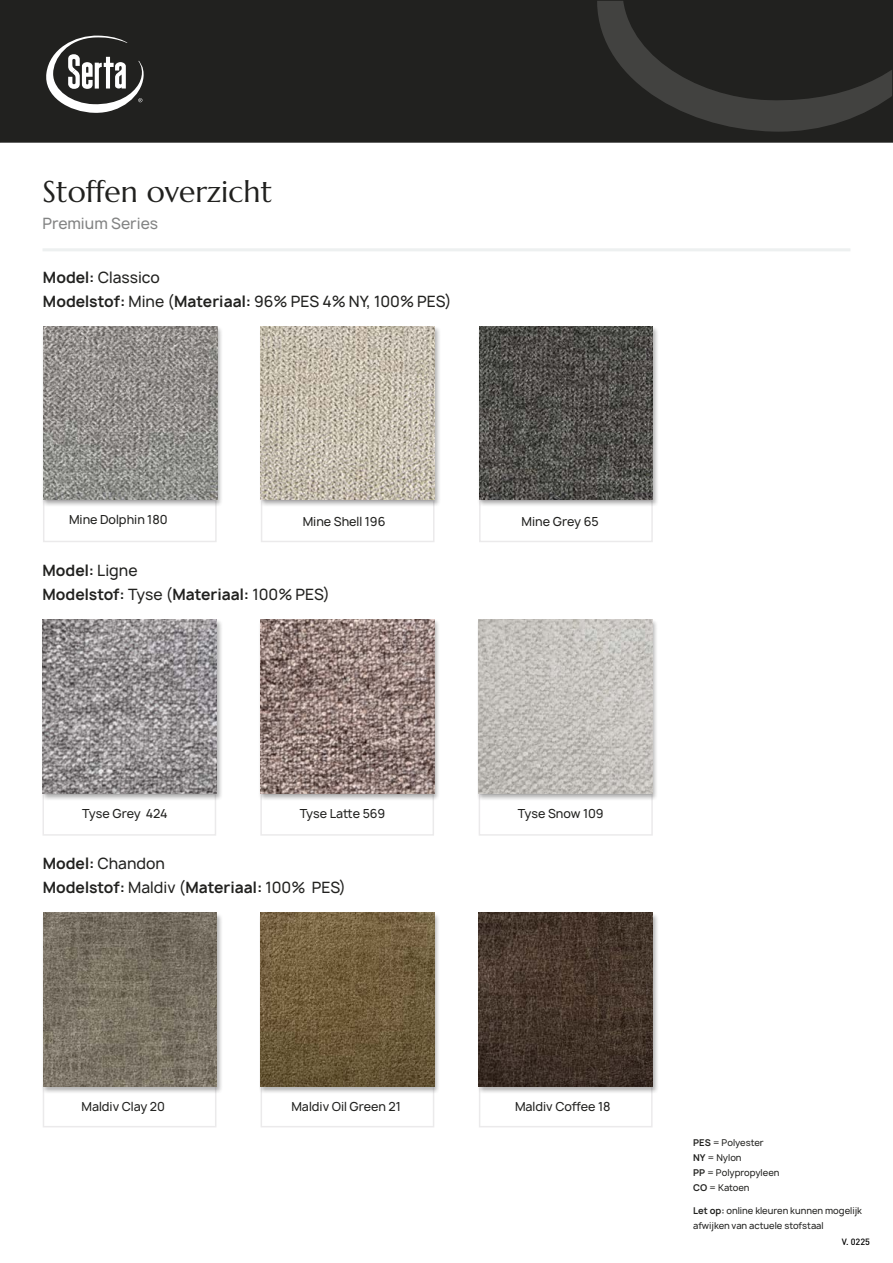
<style>
.page{position:relative;width:893px;height:1263px;background:#fff}
.page>*{position:absolute;margin:0;border:0;box-sizing:border-box;transform-origin:0 0}
.t1{font:30px "Marcellus";color:#21211f}
.t2{font:700 15px/24px "Manrope";color:#21211f}
.t3{font:500 15px/24px "Manrope";color:#21211f}
.t4{font:500 15px "Manrope";color:#828383}
.t5{font:500 12px "Manrope";color:#21211f}
.t6{font:500 9px/15px "Manrope";color:#21211f}
.t7{font:500 9px "DIN Pro";color:#000}
.s1{font-weight:700}
.s2{font-weight:500}
</style>
<div class="page">
<div style="left:479px;top:1085px;width:174px;height:42px;background:#fff;border:1px solid #ebeaeb"></div>
<div style="left:261px;top:1085px;width:173px;height:42px;background:#fff;border:1px solid #ebeaeb"></div>
<div style="left:43px;top:1085px;width:173px;height:42px;background:#fff;border:1px solid #ebeaeb"></div>
<div style="left:479px;top:793px;width:174px;height:43px;background:#fff;border:1px solid #ebeaeb"></div>
<div style="left:260px;top:793px;width:174px;height:43px;background:#fff;border:1px solid #ebeaeb"></div>
<div style="left:43px;top:793px;width:173px;height:43px;background:#fff;border:1px solid #ebeaeb"></div>
<div style="left:479px;top:500px;width:174px;height:42px;background:#fff;border:1px solid #ebeaeb"></div>
<div style="left:261px;top:500px;width:173px;height:42px;background:#fff;border:1px solid #ebeaeb"></div>
<div style="left:43px;top:500px;width:174px;height:42px;background:#fff;border:1px solid #ebeaeb"></div>
<div style="left:0;top:0;width:893px;height:142px;background:#21211f"></div>
<svg style="left:597px;top:2px;width:294px;height:130px"></svg>
<svg style="left:46px;top:36px;width:98px;height:77px"></svg>
<hr style="left:43px;top:248px;width:807px;height:3px;background:#edf0f0">
<div style="left:42px;top:326px;width:181px;height:181px;background:#000;opacity:.3"></div>
<img style="left:43px;top:326px;width:174px;height:174px">
<div style="left:41px;top:619px;width:182px;height:182px;background:#000;opacity:.3"></div>
<img style="left:43px;top:619px;width:174px;height:174px">
<div style="left:41px;top:913px;width:182px;height:181px;background:#000;opacity:.3"></div>
<img style="left:43px;top:913px;width:174px;height:174px">
<div style="left:259px;top:326px;width:182px;height:181px;background:#000;opacity:.3"></div>
<img style="left:261px;top:326px;width:173px;height:174px">
<div style="left:259px;top:619px;width:181px;height:182px;background:#000;opacity:.3"></div>
<img style="left:260px;top:619px;width:174px;height:174px">
<div style="left:259px;top:913px;width:181px;height:181px;background:#000;opacity:.3"></div>
<img style="left:261px;top:913px;width:173px;height:174px">
<div style="left:477px;top:326px;width:182px;height:181px;background:#000;opacity:.3"></div>
<img style="left:479px;top:326px;width:174px;height:174px">
<div style="left:477px;top:619px;width:181px;height:182px;background:#000;opacity:.3"></div>
<img style="left:479px;top:619px;width:173px;height:174px">
<div style="left:477px;top:913px;width:182px;height:181px;background:#000;opacity:.3"></div>
<img style="left:479px;top:913px;width:174px;height:174px">
<h1 class="t1" style="left:43px;top:173px;width:231px">Stoffen overzicht</h1>
<p class="t4" style="left:43px;top:214px;width:117px">Premium Series</p>
<p class="t3" style="left:43px;top:265px;width:410px"><span class="s1">Model:</span> Classico<br><span class="s1">Modelstof:</span> Mine (<span class="s1">Materiaal:</span> 96% PES 4% NY, 100% PES)</p>
<p class="t5" style="left:69px;top:512px;width:100px">Mine Dolphin 180</p>
<p class="t5" style="left:303px;top:514px;width:84px">Mine Shell 196</p>
<p class="t2" style="left:43px;top:558px;width:289px">Model: <span class="s2">Ligne<br></span>Modelstof: <span class="s2">Tyse (</span>Materiaal: <span class="s2">100% PES)</span></p>
<p class="t5" style="left:82px;top:805px;width:87px">Tyse Grey 424</p>
<p class="t5" style="left:300px;top:805px;width:87px">Tyse Latte 569</p>
<p class="t2" style="left:43px;top:852px;width:305px">Model: <span class="s2">Chandon<br></span>Modelstof: <span class="s2">Maldiv (</span>Materiaal: <span class="s2">100% PES)</span></p>
<p class="t5" style="left:522px;top:514px;width:79px">Mine Grey 65</p>
<p class="t5" style="left:518px;top:805px;width:87px">Tyse Snow 109</p>
<p class="t5" style="left:81px;top:1099px;width:85px">Maldiv Clay 20</p>
<p class="t5" style="left:291px;top:1099px;width:111px">Maldiv Oil Green 21</p>
<p class="t5" style="left:515px;top:1099px;width:97px">Maldiv Coffee 18</p>
<p class="t6" style="left:693px;top:1135px;width:88px"><span class="s1">PES</span> = Polyester<br><span class="s1">NY</span> = Nylon<br><span class="s1">PP</span> = Polypropyleen<br><span class="s1">CO</span> = Katoen</p>
<p class="t6" style="left:693px;top:1203px;width:170px"><span class="s1">Let op:</span> online kleuren kunnen mogelijk afwijken van actuele stofstaal</p>
<p class="t7" style="left:842px;top:1236px;width:30px">V. 0225</p>
</div>
